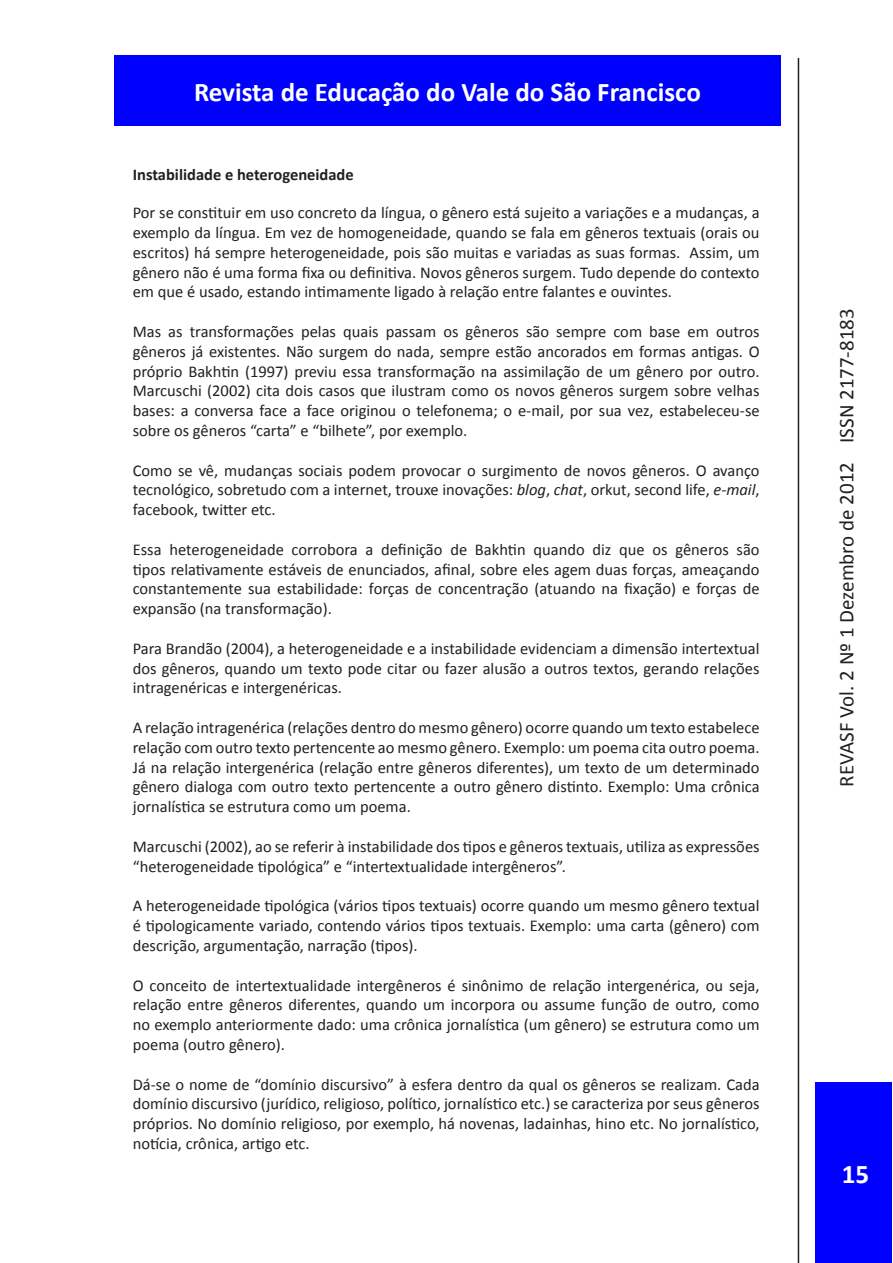
<style>
.page{position:relative;width:893px;height:1263px;background:#fff}
.page>*{position:absolute;margin:0;border:0;box-sizing:border-box;transform-origin:0 0}
.t1{font:700 27px "Calibri";color:#fff}
.t2{font:21px "Calibri";color:#231f20}
.t3{font:16.5px/19.8px "Calibri";color:#231f20;text-align:justify}
.t4{font:700 16.5px "Calibri";color:#231f20}
.s1{font-style:italic}
</style>
<div class="page">
<div style="left:114px;top:56px;width:666px;height:70px;background:#00f"></div>
<div style="left:816px;top:1082px;width:76px;height:181px;background:#00f"></div>
<hr style="left:798px;top:58px;width:1px;height:1205px;background:#231f20">
<h1 class="t1" style="left:194px;top:75px;width:508px">Revista de Educação do Vale do São Francisco</h1>
<p class="t4" style="left:133px;top:165px;width:223px">Instabilidade e heterogeneidade</p>
<p class="t3" style="left:133px;top:202px;width:628px">Por se constituir em uso concreto da língua, o gênero está sujeito a variações e a mudanças, a exemplo da língua. Em vez de homogeneidade, quando se fala em gêneros textuais (orais ou escritos) há sempre heterogeneidade, pois são muitas e variadas as suas formas. Assim, um gênero não é uma forma fixa ou definitiva. Novos gêneros surgem. Tudo depende do contexto em que é usado, estando intimamente ligado à relação entre falantes e ouvintes.</p>
<p class="t3" style="left:133px;top:321px;width:628px">Mas as transformações pelas quais passam os gêneros são sempre com base em outros gêneros já existentes. Não surgem do nada, sempre estão ancorados em formas antigas. O próprio Bakhtin (1997) previu essa transformação na assimilação de um gênero por outro.<br>Marcuschi (2002) cita dois casos que ilustram como os novos gêneros surgem sobre velhas bases: a conversa face a face originou o telefonema; o e-mail, por sua vez, estabeleceu-se sobre os gêneros “carta” e “bilhete”, por exemplo.</p>
<p class="t3" style="left:133px;top:459px;width:628px">Como se vê, mudanças sociais podem provocar o surgimento de novos gêneros. O avanço tecnológico, sobretudo com a internet, trouxe inovações: <span class="s1">blog</span>, <span class="s1">chat</span>, orkut, second life, <span class="s1">e-mail</span>, facebook, twitter etc.</p>
<p class="t3" style="left:133px;top:539px;width:628px">Essa heterogeneidade corrobora a definição de Bakhtin quando diz que os gêneros são tipos relativamente estáveis de enunciados, afinal, sobre eles agem duas forças, ameaçando constantemente sua estabilidade: forças de concentração (atuando na fixação) e forças de expansão (na transformação).</p>
<p class="t3" style="left:133px;top:638px;width:628px">Para Brandão (2004), a heterogeneidade e a instabilidade evidenciam a dimensão intertextual dos gêneros, quando um texto pode citar ou fazer alusão a outros textos, gerando relações intragenéricas e intergenéricas.</p>
<p class="t3" style="left:133px;top:717px;width:628px">A relação intragenérica (relações dentro do mesmo gênero) ocorre quando um texto estabelece relação com outro texto pertencente ao mesmo gênero. Exemplo: um poema cita outro poema.<br>Já na relação intergenérica (relação entre gêneros diferentes), um texto de um determinado gênero dialoga com outro texto pertencente a outro gênero distinto. Exemplo: Uma crônica jornalística se estrutura como um poema.</p>
<p class="t3" style="left:133px;top:836px;width:628px">Marcuschi (2002), ao se referir à instabilidade dos tipos e gêneros textuais, utiliza as expressões “heterogeneidade tipológica” e “intertextualidade intergêneros”.</p>
<p class="t3" style="left:133px;top:895px;width:628px">A heterogeneidade tipológica (vários tipos textuais) ocorre quando um mesmo gênero textual é tipologicamente variado, contendo vários tipos textuais. Exemplo: uma carta (gênero) com descrição, argumentação, narração (tipos).</p>
<p class="t3" style="left:133px;top:974px;width:628px">O conceito de intertextualidade intergêneros é sinônimo de relação intergenérica, ou seja, relação entre gêneros diferentes, quando um incorpora ou assume função de outro, como no exemplo anteriormente dado: uma crônica jornalística (um gênero) se estrutura como um poema (outro gênero).</p>
<p class="t3" style="left:133px;top:1073px;width:628px">Dá-se o nome de “domínio discursivo” à esfera dentro da qual os gêneros se realizam. Cada domínio discursivo (jurídico, religioso, político, jornalístico etc.) se caracteriza por seus gêneros próprios. No domínio religioso, por exemplo, há novenas, ladainhas, hino etc. No jornalístico, notícia, crônica, artigo etc.</p>
<p class="t2" style="left:834px;top:787px;width:480px;rotate:-90deg">REVASF Vol. 2 Nº 1 Dezembro de 2012 ISSN 2177-8183</p>
<h1 class="t1" style="left:842px;top:1157px;width:29px">15</h1>
</div>
